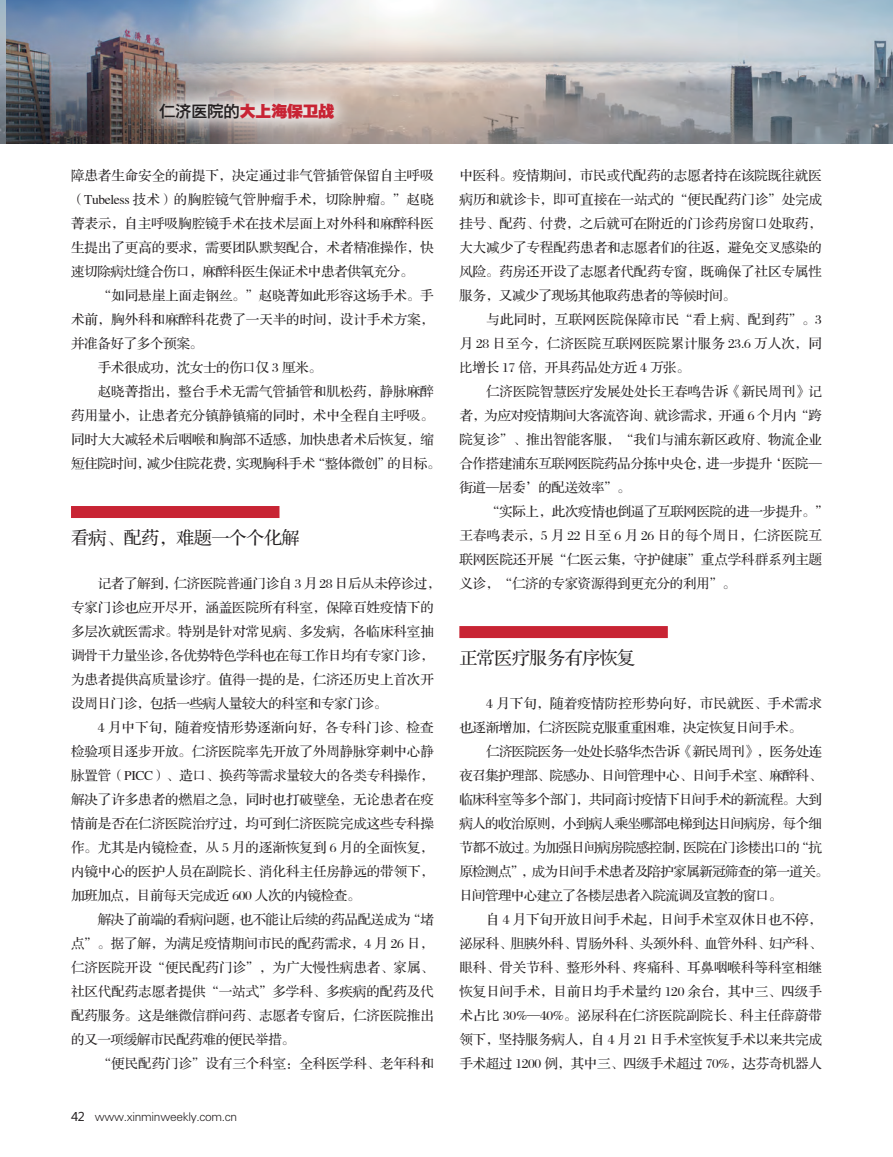
<style>
.page{position:relative;width:893px;height:1157px;background:#fff}
.page>*{position:absolute;margin:0;border:0;box-sizing:border-box;transform-origin:0 0}
.t1{font:18px "FZS3 K GBK1 0";letter-spacing:-.025em;color:#231f20}
.t2{font:16.5px "FZYDTHJW GB1 0";letter-spacing:-.045em;color:#c82434}
.t3{font:13.5px "FZS3 JW GB1 0";letter-spacing:-.005em;color:#231f20}
.t4{font:13.5px "FZS3 JW GB1 0";letter-spacing:-.025em;color:#231f20}
.t5{font:13.5px "FZS3 JW GB1 0";letter-spacing:-.045em;color:#231f20}
.t6{font:13.5px "FZS3 JW GB1 0";letter-spacing:-.04em;color:#231f20}
.t7{font:13.5px "FZS3 JW GB1 0";letter-spacing:.02em;color:#231f20}
.t8{font:13.5px "FZS3 JW GB1 0";letter-spacing:.015em;color:#231f20}
.t9{font:13.5px "FZS3 JW GB1 0";letter-spacing:.03em;color:#231f20}
.t10{font:12px "FZXH1 JW GB1 0";letter-spacing:-.025em;color:#231f20}
.s1{font-family:"FZYDZHK GBK1 0";color:#231f20}
.s2{font-family:"Microsoft Ya Hei"}
</style>
<div class="page">
<img style="left:0;top:0;width:893px;height:144px">
<img style="left:6px;top:0;width:370px;height:144px">
<div style="left:140px;top:83px;width:214px;height:55px;background:#fff;opacity:.85"></div>
<div style="left:71px;top:506px;width:208px;height:12px;background:#c82434"></div>
<div style="left:459px;top:626px;width:209px;height:12px;background:#c82434"></div>
<p class="t2" style="left:159px;top:102px;width:177px"><span class="s1">仁济医院的</span>大上海保卫战</p>
<p class="t3" style="left:71px;top:168px;width:364px">障患者生命安全的前提下，决定通过非气管插管保留自主呼吸</p>
<p class="t7" style="left:71px;top:192px;width:364px">（Tubeless 技术）的胸腔镜气管肿瘤手术，切除肿瘤。”赵晓</p>
<p class="t3" style="left:71px;top:216px;width:364px">菁表示，自主呼吸胸腔镜手术在技术层面上对外科和麻醉科医</p>
<p class="t3" style="left:71px;top:240px;width:364px">生提出了更高的要求，需要团队默契配合，术者精准操作，快</p>
<p class="t4" style="left:71px;top:264px;width:344px">速切除病灶缝合伤口，麻醉科医生保证术中患者供氧充分。</p>
<p class="t3" style="left:98px;top:288px;width:337px">“如同悬崖上面走钢丝。”赵晓菁如此形容这场手术。手</p>
<p class="t3" style="left:71px;top:312px;width:364px">术前，胸外科和麻醉科花费了一天半的时间，设计手术方案，</p>
<p class="t4" style="left:71px;top:336px;width:133px">并准备好了多个预案。</p>
<p class="t4" style="left:98px;top:360px;width:226px">手术很成功，沈女士的伤口仅 3 厘米。</p>
<p class="t3" style="left:98px;top:384px;width:337px">赵晓菁指出，整台手术无需气管插管和肌松药，静脉麻醉</p>
<p class="t3" style="left:71px;top:408px;width:364px">药用量小，让患者充分镇静镇痛的同时，术中全程自主呼吸。</p>
<p class="t3" style="left:71px;top:432px;width:364px">同时大大减轻术后咽喉和胸部不适感，加快患者术后恢复，缩</p>
<p class="t4" style="left:71px;top:456px;width:371px">短住院时间，减少住院花费，实现胸科手术“整体微创”的目标。</p>
<p class="t1" style="left:71px;top:528px;width:230px">看病、配药，难题一个个化解</p>
<p class="t4" style="left:98px;top:576px;width:344px">记者了解到，仁济医院普通门诊自 3 月 28 日后从未停诊过，</p>
<p class="t3" style="left:71px;top:600px;width:364px">专家门诊也应开尽开，涵盖医院所有科室，保障百姓疫情下的</p>
<p class="t3" style="left:71px;top:624px;width:364px">多层次就医需求。特别是针对常见病、多发病，各临床科室抽</p>
<p class="t4" style="left:71px;top:648px;width:364px">调骨干力量坐诊，各优势特色学科也在每工作日均有专家门诊，</p>
<p class="t3" style="left:71px;top:672px;width:364px">为患者提供高质量诊疗。值得一提的是，仁济还历史上首次开</p>
<p class="t4" style="left:71px;top:696px;width:318px">设周日门诊，包括一些病人量较大的科室和专家门诊。</p>
<p class="t3" style="left:98px;top:720px;width:337px">4 月中下旬，随着疫情形势逐渐向好，各专科门诊、检查</p>
<p class="t3" style="left:71px;top:744px;width:364px">检验项目逐步开放。仁济医院率先开放了外周静脉穿刺中心静</p>
<p class="t3" style="left:71px;top:768px;width:364px">脉置管（PICC）、造口、换药等需求量较大的各类专科操作，</p>
<p class="t3" style="left:71px;top:792px;width:364px">解决了许多患者的燃眉之急，同时也打破壁垒，无论患者在疫</p>
<p class="t3" style="left:71px;top:816px;width:364px">情前是否在仁济医院治疗过，均可到仁济医院完成这些专科操</p>
<p class="t3" style="left:71px;top:840px;width:364px">作。尤其是内镜检查，从 5 月的逐渐恢复到 6 月的全面恢复，</p>
<p class="t3" style="left:71px;top:864px;width:364px">内镜中心的医护人员在副院长、消化科主任房静远的带领下，</p>
<p class="t4" style="left:71px;top:888px;width:291px">加班加点，目前每天完成近 600 人次的内镜检查。</p>
<p class="t4" style="left:98px;top:912px;width:338px">解决了前端的看病问题，也不能让后续的药品配送成为“堵</p>
<p class="t3" style="left:71px;top:936px;width:364px">点”。据了解，为满足疫情期间市民的配药需求，4 月 26 日，</p>
<p class="t3" style="left:71px;top:960px;width:364px">仁济医院开设“便民配药门诊”，为广大慢性病患者、家属、</p>
<p class="t3" style="left:71px;top:984px;width:364px">社区代配药志愿者提供“一站式”多学科、多疾病的配药及代</p>
<p class="t3" style="left:71px;top:1008px;width:364px">配药服务。这是继微信群问药、志愿者专窗后，仁济医院推出</p>
<p class="t4" style="left:71px;top:1032px;width:226px">的又一项缓解市民配药难的便民举措。</p>
<p class="t3" style="left:98px;top:1056px;width:338px">“便民配药门诊”设有三个科室：全科医学科、老年科和</p>
<p class="t10" style="left:71px;top:1109px;width:168px"><span class="s2">42</span> www.xinminweekly.com.cn</p>
<p class="t3" style="left:459px;top:168px;width:364px">中医科。疫情期间，市民或代配药的志愿者持在该院既往就医</p>
<p class="t3" style="left:459px;top:192px;width:364px">病历和就诊卡，即可直接在一站式的“便民配药门诊”处完成</p>
<p class="t3" style="left:459px;top:216px;width:364px">挂号、配药、付费，之后就可在附近的门诊药房窗口处取药，</p>
<p class="t3" style="left:459px;top:240px;width:364px">大大减少了专程配药患者和志愿者们的往返，避免交叉感染的</p>
<p class="t3" style="left:459px;top:264px;width:364px">风险。药房还开设了志愿者代配药专窗，既确保了社区专属性</p>
<p class="t4" style="left:459px;top:288px;width:278px">服务，又减少了现场其他取药患者的等候时间。</p>
<p class="t9" style="left:486px;top:312px;width:337px">与此同时，互联网医院保障市民“看上病、配到药”。3</p>
<p class="t8" style="left:459px;top:336px;width:364px">月 28 日至今，仁济医院互联网医院累计服务 23.6 万人次，同</p>
<p class="t4" style="left:459px;top:360px;width:232px">比增长 17 倍，开具药品处方近 4 万张。</p>
<p class="t3" style="left:486px;top:384px;width:337px">仁济医院智慧医疗发展处处长王春鸣告诉《新民周刊》记</p>
<p class="t4" style="left:459px;top:408px;width:364px">者，为应对疫情期间大客流咨询、就诊需求，开通 6 个月内“跨</p>
<p class="t3" style="left:459px;top:432px;width:364px">院复诊”、推出智能客服，“我们与浦东新区政府、物流企业</p>
<p class="t4" style="left:459px;top:456px;width:364px">合作搭建浦东互联网医院药品分拣中央仓，进一步提升‘医院—</p>
<p class="t4" style="left:459px;top:480px;width:173px">街道—居委’的配送效率”。</p>
<p class="t4" style="left:486px;top:504px;width:344px">“实际上，此次疫情也倒逼了互联网医院的进一步提升。”</p>
<p class="t7" style="left:459px;top:528px;width:364px">王春鸣表示，5 月 22 日至 6 月 26 日的每个周日，仁济医院互</p>
<p class="t3" style="left:459px;top:552px;width:364px">联网医院还开展“仁医云集，守护健康”重点学科群系列主题</p>
<p class="t4" style="left:459px;top:576px;width:278px">义诊，“仁济的专家资源得到更充分的利用”。</p>
<p class="t1" style="left:459px;top:648px;width:177px">正常医疗服务有序恢复</p>
<p class="t3" style="left:486px;top:696px;width:337px">4 月下旬，随着疫情防控形势向好，市民就医、手术需求</p>
<p class="t4" style="left:459px;top:720px;width:344px">也逐渐增加，仁济医院克服重重困难，决定恢复日间手术。</p>
<p class="t5" style="left:486px;top:744px;width:337px">仁济医院医务一处处长骆华杰告诉《新民周刊》，医务处连</p>
<p class="t6" style="left:459px;top:768px;width:364px">夜召集护理部、院感办、日间管理中心、日间手术室、麻醉科、</p>
<p class="t6" style="left:459px;top:792px;width:364px">临床科室等多个部门，共同商讨疫情下日间手术的新流程。大到</p>
<p class="t6" style="left:459px;top:816px;width:364px">病人的收治原则，小到病人乘坐哪部电梯到达日间病房，每个细</p>
<p class="t5" style="left:459px;top:840px;width:364px">节都不放过。为加强日间病房院感控制，医院在门诊楼出口的“抗</p>
<p class="t5" style="left:459px;top:864px;width:371px">原检测点”，成为日间手术患者及陪护家属新冠筛查的第一道关。</p>
<p class="t5" style="left:459px;top:888px;width:324px">日间管理中心建立了各楼层患者入院流调及宣教的窗口。</p>
<p class="t3" style="left:486px;top:912px;width:337px">自 4 月下旬开放日间手术起，日间手术室双休日也不停，</p>
<p class="t4" style="left:459px;top:936px;width:364px">泌尿科、胆胰外科、胃肠外科、头颈外科、血管外科、妇产科、</p>
<p class="t3" style="left:459px;top:960px;width:364px">眼科、骨关节科、整形外科、疼痛科、耳鼻咽喉科等科室相继</p>
<p class="t3" style="left:459px;top:984px;width:364px">恢复日间手术，目前日均手术量约 120 余台，其中三、四级手</p>
<p class="t3" style="left:459px;top:1008px;width:364px">术占比 30%—40%。泌尿科在仁济医院副院长、科主任薛蔚带</p>
<p class="t4" style="left:459px;top:1032px;width:364px">领下，坚持服务病人，自 4 月 21 日手术室恢复手术以来共完成</p>
<p class="t4" style="left:459px;top:1056px;width:364px">手术超过 1200 例，其中三、四级手术超过 70%，达芬奇机器人</p>
</div>
